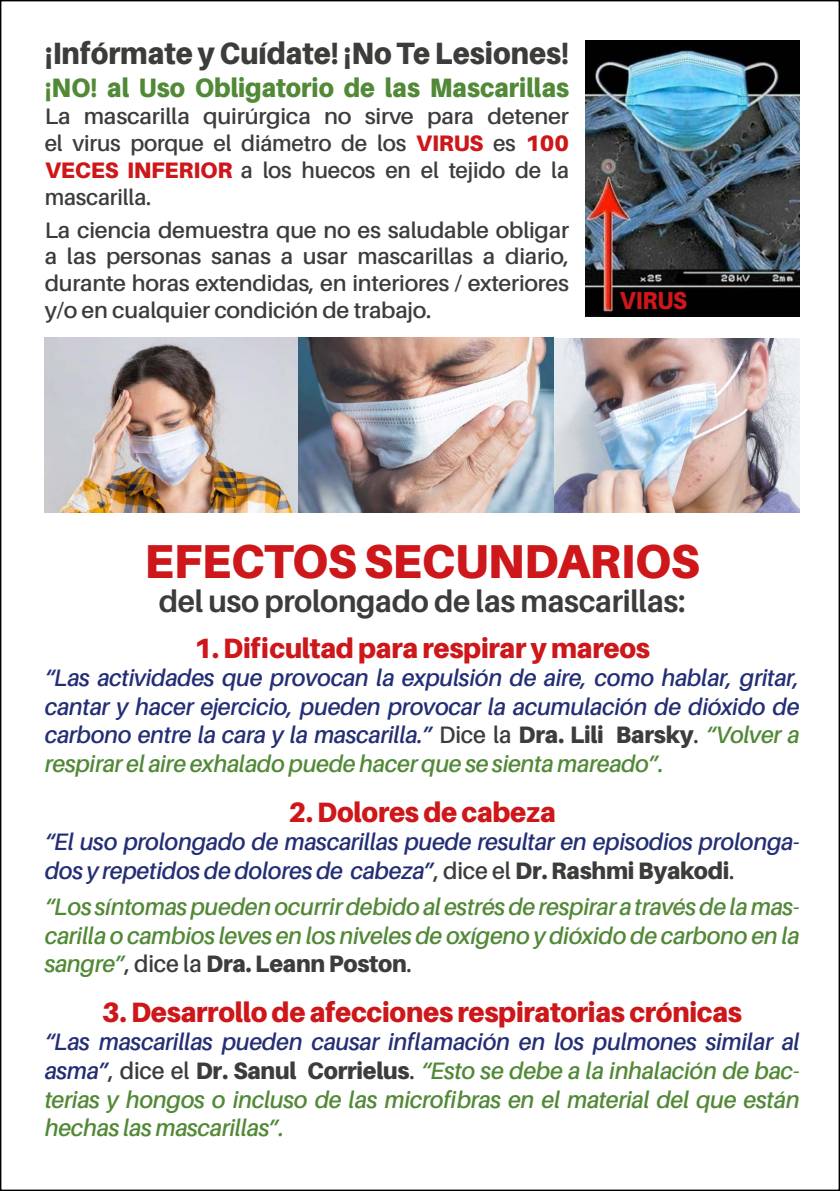
<style>
.page{position:relative;width:840px;height:1191px;background:#fff}
.page>*{position:absolute;margin:0;border:0;box-sizing:border-box;transform-origin:0 0}
.t1{font:900 47.6px "Aileron";letter-spacing:-.01em;color:#cd171a}
.t2{font:900 30.8px "Aileron";color:#3c3c3b;scale:.92 1}
.t3{font:700 30.8px "Aileron";letter-spacing:-.01em;color:#3c3c3b}
.t4{font:900 28px "Aileron";letter-spacing:-.01em;color:#cd171a;scale:.96 1}
.t5{font:900 26.6px "Aileron";color:#518936;scale:.92 1}
.t6{font:900 24.6px "Aileron";letter-spacing:-.01em;color:#cd171a;scale:.9 1}
.t7{font:italic 600 23.8px/28.6px "Aileron";letter-spacing:-.01em;color:#518936;text-align:justify;scale:.96 1}
.t8{font:italic 600 23.8px/28.6px "Aileron";letter-spacing:-.01em;color:#232e75;text-align:justify;scale:.96 1}
.t9{font:600 22.4px/26.8px "Aileron";letter-spacing:-.01em;color:#3c3c3b;text-align:justify}
.s1{font-weight:900;color:#cd171a}
.s2{font-style:normal;color:#3c3c3b}
.s3{font-weight:900;font-style:normal;color:#3c3c3b}
.s4{color:#518936}
.s5{color:#232e75}
</style>
<div class="page">
<img style="left:45px;top:338px;width:754px;height:174px">
<img style="left:585px;top:40px;width:214px;height:277px">
<p class="t2" style="left:45px;top:35px;width:571px">¡Infórmate y Cuídate! ¡No Te Lesiones!</p>
<p class="t5" style="left:45px;top:73px;width:571px">¡NO! al Uso Obligatorio de las Mascarillas</p>
<p class="t9" style="left:45px;top:103px;width:525px">La mascarilla quirúrgica no sirve para detener el virus porque el diámetro de los <span class="s1">VIRUS</span> es <span class="s1">100<br>VECES INFERIOR</span> a los huecos en el tejido de la mascarilla.</p>
<p class="t9" style="left:45px;top:216px;width:525px">La ciencia demuestra que no es saludable obligar a las personas sanas a usar mascarillas a diario, durante horas extendidas, en interiores / exteriores y/o en cualquier condición de trabajo.</p>
<p class="t6" style="left:619px;top:286px;width:76px">VIRUS</p>
<h1 class="t1" style="left:144px;top:533px;width:556px">EFECTOS SECUNDARIOS</h1>
<p class="t3" style="left:159px;top:583px;width:527px">del uso prolongado de las mascarillas:</p>
<p class="t4" style="left:194px;top:631px;width:476px">1. Dificultad para respirar y mareos</p>
<p class="t8" style="left:45px;top:664px;width:787px">“Las actividades que provocan la expulsión de aire, como hablar, gritar, cantar y hacer ejercicio, pueden provocar la acumulación de dióxido de carbono entre la cara y la mascarilla.” <span class="s2">Dice la</span> <span class="s3">Dra. Lili Barsky</span><span class="s2">.</span> <span class="s4">“Volver a respirar el aire exhalado puede hacer que se sienta mareado”.</span></p>
<p class="t4" style="left:288px;top:795px;width:280px">2. Dolores de cabeza</p>
<p class="t8" style="left:45px;top:827px;width:787px">“El uso prolongado de mascarillas puede resultar en episodios prolonga&shy;dos y repetidos de dolores de cabeza”<span class="s2">, dice el</span> <span class="s3">Dr. Rashmi Byakodi</span><span class="s2">.</span></p>
<p class="t7" style="left:45px;top:893px;width:787px">“Los síntomas pueden ocurrir debido al estrés de respirar a través de la mas&shy;carilla o cambios leves en los niveles de oxígeno y dióxido de carbono en la sangre”<span class="s2">, dice la</span> <span class="s3">Dra. Leann Poston</span><span class="s2">.</span></p>
<p class="t4" style="left:102px;top:995px;width:667px">3. Desarrollo de afecciones respiratorias crónicas</p>
<p class="t7" style="left:45px;top:1028px;width:787px"><span class="s5">“Las mascarillas pueden causar inflamación en los pulmones similar al asma”</span><span class="s2">, dice el</span> <span class="s3">Dr. Sanul Corrielus</span><span class="s2">.</span> “Esto se debe a la inhalación de bac&shy;terias y hongos o incluso de las microfibras en el material del que están hechas las mascarillas”.</p>
</div>
